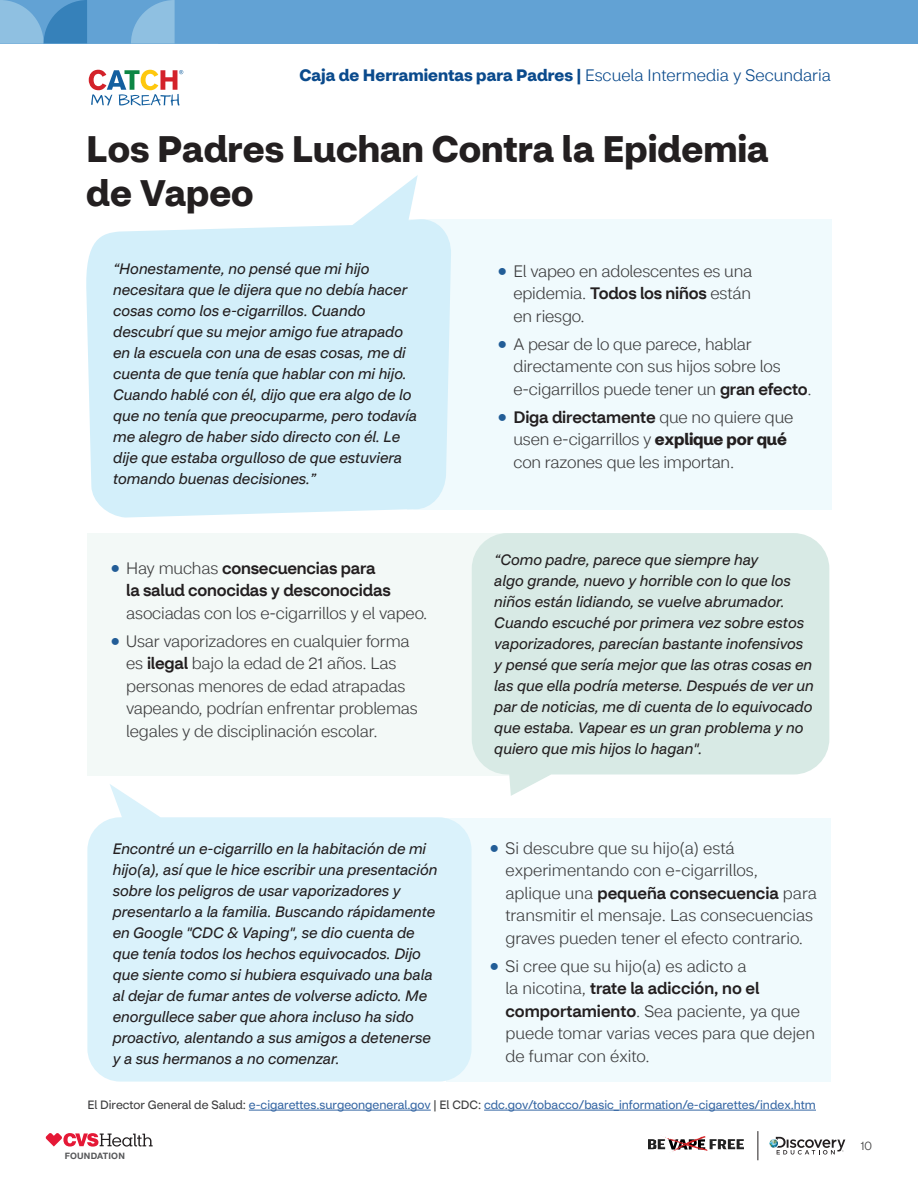
<style>
.page{position:relative;width:918px;height:1188px;background:#fff}
.page>*{position:absolute;margin:0;border:0;box-sizing:border-box;transform-origin:0 0}
.Main_Headline{font:700 36.75px/44.2px "CVS Health Sans";color:#231f20}
.t1{font:300 16.5px/22.5px "CVS Health Sans";letter-spacing:-.01em;color:#3e3e3f}
.t2{font:700 16.5px "CVS Health Sans";color:#0a4a8c}
.Speech_bubble_text{font:italic 15px/21px "CVS Health Sans";color:#231f20}
.Body{font:12px "CVS Health Sans";color:#3667a4}
.t3{font:300 12px "CVS Health Sans";color:#3e3e3f}
.t4{font:700 8.85px "Helvetica Neue";letter-spacing:.025em;color:#57585a}
.s1{font-weight:300}
.s2{font-family:"Helvetica Neue";color:#225d97}
.s3{font-weight:500;color:#231f20}
.s4{font-weight:700;color:#231f20}
.s5{color:#3e3e3f}
</style>
<div class="page">
<svg style="left:46px;top:1133px;width:107px;height:14px"></svg>
<div style="left:0;top:0;width:918px;height:44px;background:#62a2d4"></div>
<svg style="left:0;top:0;width:175px;height:44px"></svg>
<svg style="left:89px;top:70px;width:94px;height:36px"></svg>
<svg style="left:769px;top:1137px;width:76px;height:18px"></svg>
<svg style="left:758px;top:1131px;width:1px;height:29px"></svg>
<img style="left:649px;top:1139px;width:94px;height:11px">
<svg style="left:659px;top:1136px;width:50px;height:16px"></svg>
<div style="left:407px;top:220px;width:424px;height:290px;background:#f0fafd"></div>
<div style="left:88px;top:533px;width:456px;height:243px;background:#f3f9f7"></div>
<svg style="left:472px;top:533px;width:357px;height:263px;fill:#d8eae5"></svg>
<svg style="left:86px;top:175px;width:365px;height:343px;fill:#d3effa"></svg>
<hr style="left:249px;top:1110px;width:182px;height:1px;background:#3667a4">
<hr style="left:484px;top:1110px;width:332px;height:1px;background:#3667a4">
<div style="left:447px;top:818px;width:384px;height:264px;background:#f0fafd"></div>
<svg style="left:87px;top:784px;width:385px;height:298px;fill:#daf2fb"></svg>
<p class="t2" style="left:299px;top:65px;width:533px">Caja de Herramientas para Padres | <span class="s1">Escuela Intermedia y Secundaria</span></p>
<p class="Main_Headline" style="left:86px;top:127px;width:684px">Los Padres Luchan Contra la Epidemia de Vapeo</p>
<p class="Speech_bubble_text" style="left:113px;top:258px;width:305px">“Honestamente, no pensé que mi hijo necesitara que le dijera que no debía hacer cosas como los e-cigarrillos. Cuando descubrí que su mejor amigo fue atrapado en la escuela con una de esas cosas, me di cuenta de que tenía que hablar con mi hijo.<br>Cuando hablé con él, dijo que era algo de lo que no tenía que preocuparme, pero todavía me alegro de haber sido directo con él. Le dije que estaba orgulloso de que estuviera tomando buenas decisiones.”</p>
<p class="t1" style="left:126px;top:557px;width:303px;text-indent:-16px"><span class="s2">●</span> Hay muchas <span class="s3">consecuencias para<br>la salud conocidas y desconocidas </span>asociadas con los e-cigarrillos y el vapeo.</p>
<p class="t1" style="left:126px;top:630px;width:293px;text-indent:-16px"><span class="s2">●</span> Usar vaporizadores en cualquier forma es <span class="s3">ilegal</span> bajo la edad de 21 años. Las personas menores de edad atrapadas vapeando, podrían enfrentar problemas legales y de disciplinación escolar.</p>
<p class="t1" style="left:513px;top:260px;width:240px;text-align:justify;text-indent:-16px"><span class="s2">●</span> El vapeo en adolescentes es una epidemia. <span class="s3">Todos los niños</span> están en riesgo.</p>
<p class="t1" style="left:513px;top:333px;width:300px;text-indent:-16px"><span class="s2">●</span> A pesar de lo que parece, hablar directamente con sus hijos sobre los e-cigarrillos puede tener un <span class="s3">gran efecto</span>.</p>
<p class="t1" style="left:513px;top:406px;width:282px;text-indent:-16px"><span class="s2">●</span> <span class="s3">Diga directamente</span> que no quiere que usen e-cigarrillos y <span class="s4">explique por qué </span>con razones que les importan.</p>
<p class="Speech_bubble_text" style="left:494px;top:550px;width:321px">“Como padre, parece que siempre hay<br>algo grande, nuevo y horrible con lo que los niños están lidiando, se vuelve abrumador.<br>Cuando escuché por primera vez sobre estos vaporizadores, parecían bastante inofensivos y pensé que sería mejor que las otras cosas en las que ella podría meterse. Después de ver un par de noticias, me di cuenta de lo equivocado que estaba. Vapear es un gran problema y no quiero que mis hijos lo hagan".</p>
<p class="Speech_bubble_text" style="left:113px;top:838px;width:326px">Encontré un e-cigarrillo en la habitación de mi hijo(a), así que le hice escribir una presentación sobre los peligros de usar vaporizadores y presentarlo a la familia. Buscando rápidamente en Google "CDC &amp; Vaping", se dio cuenta de que tenía todos los hechos equivocados. Dijo que siente como si hubiera esquivado una bala al dejar de fumar antes de volverse adicto. Me enorgullece saber que ahora incluso ha sido proactivo, alentando a sus amigos a detenerse y a sus hermanos a no comenzar.</p>
<p class="t1" style="left:505px;top:837px;width:313px;text-indent:-16px"><span class="s2">●</span> Si descubre que su hijo(a) está experimentando con e-cigarrillos, aplique una <span class="s3">pequeña consecuencia</span> para transmitir el mensaje. Las consecuencias graves pueden tener el efecto contrario.</p>
<p class="t1" style="left:505px;top:955px;width:311px;text-indent:-16px"><span class="s2">●</span> Si cree que su hijo(a) es adicto a<br>la nicotina, <span class="s3">trate la adicción, no el comportamiento</span>. Sea paciente, ya que puede tomar varias veces para que dejen de fumar con éxito.</p>
<p class="Body" style="left:87px;top:1097px;width:730px"><span class="s5">El Director General de Salud:</span> e-cigarettes.surgeongeneral.gov <span class="s5">| El CDC:</span> cdc.gov/tobacco/basic_information/e-cigarettes/index.htm</p>
<p class="t4" style="left:65px;top:1149px;width:62px">FOUNDATION</p>
<p class="t3" style="left:860px;top:1139px;width:13px">10</p>
</div>
